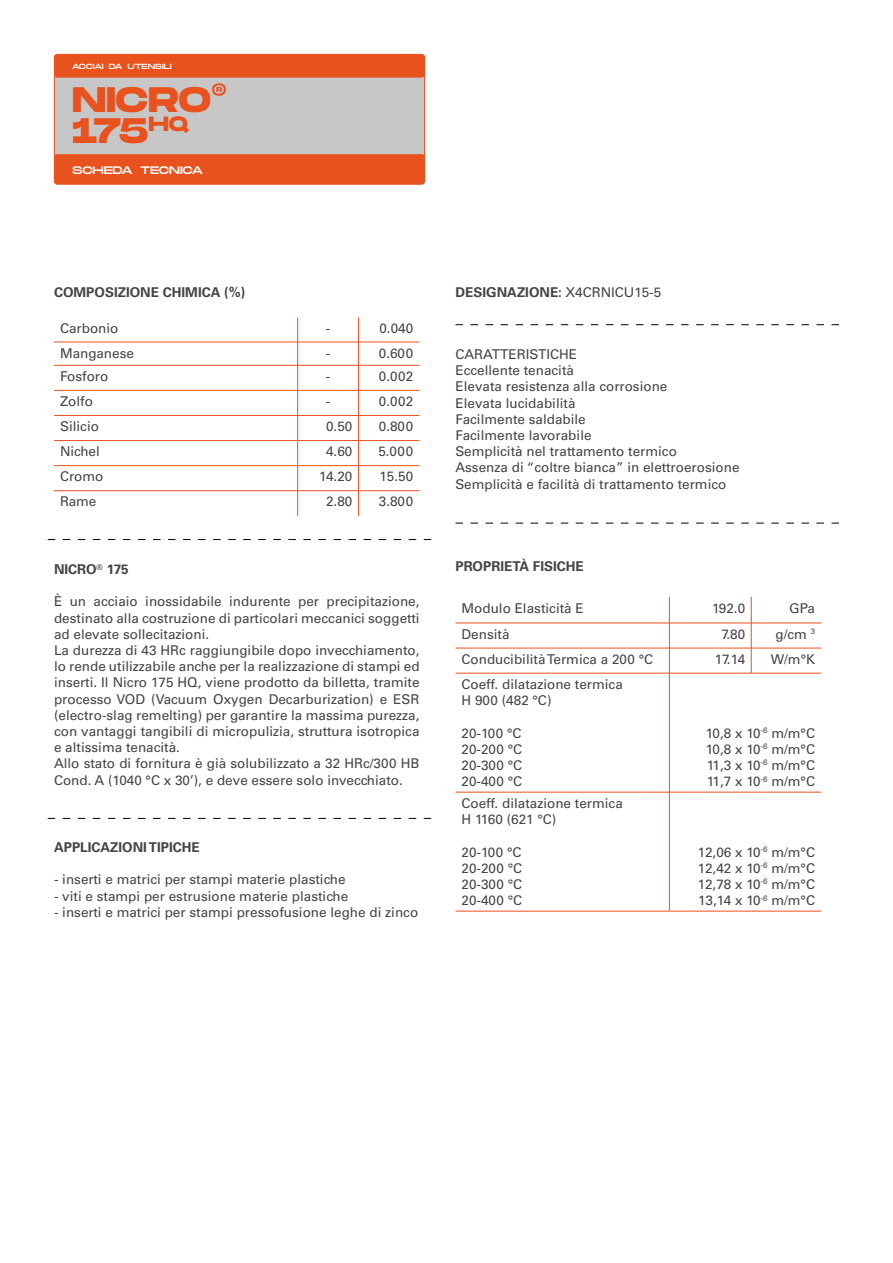
<style>
.page{position:relative;width:893px;height:1263px;background:#fff}
.page>*{position:absolute;margin:0;border:0;box-sizing:border-box;transform-origin:0 0}
.t1{font:700 35.4px/30.5px "Monument Extended";letter-spacing:-.01em;color:#e9511d}
.t2{font:13.5px/16.2px "Univers LT Std";color:#454444}
.t3{font:700 13.5px "Univers LT Std";color:#454444}
.t4{font:300 10.95px "Monument Extended";letter-spacing:-.015em;color:#fff}
.t5{font:300 7.5px "Monument Extended";letter-spacing:-.015em;color:#fff}
.s1{font-weight:400}
</style>
<div class="page">
<hr style="left:54px;top:465px;width:244px;height:1px;background:#e9511d">
<hr style="left:54px;top:440px;width:244px;height:1px;background:#e9511d">
<hr style="left:54px;top:415px;width:244px;height:1px;background:#e9511d">
<hr style="left:54px;top:390px;width:244px;height:1px;background:#e9511d">
<hr style="left:54px;top:342px;width:244px;height:1px;background:#e9511d">
<hr style="left:54px;top:365px;width:244px;height:1px;background:#e9511d">
<hr style="left:298px;top:342px;width:60px;height:1px;background:#e9511d">
<hr style="left:359px;top:342px;width:60px;height:1px;background:#e9511d">
<hr style="left:298px;top:365px;width:60px;height:1px;background:#e9511d">
<hr style="left:359px;top:365px;width:60px;height:1px;background:#e9511d">
<hr style="left:298px;top:440px;width:60px;height:1px;background:#e9511d">
<hr style="left:359px;top:440px;width:60px;height:1px;background:#e9511d">
<hr style="left:298px;top:465px;width:60px;height:1px;background:#e9511d">
<hr style="left:359px;top:465px;width:60px;height:1px;background:#e9511d">
<hr style="left:298px;top:390px;width:60px;height:1px;background:#e9511d">
<svg style="left:297px;top:317px;width:1px;height:199px"></svg>
<hr style="left:359px;top:390px;width:60px;height:1px;background:#e9511d">
<hr style="left:298px;top:415px;width:60px;height:1px;background:#e9511d">
<hr style="left:359px;top:415px;width:60px;height:1px;background:#e9511d">
<hr style="left:54px;top:490px;width:244px;height:1px;background:#e9511d">
<hr style="left:298px;top:490px;width:60px;height:1px;background:#e9511d">
<hr style="left:358px;top:490px;width:61px;height:1px;background:#e9511d">
<svg style="left:358px;top:317px;width:1px;height:199px"></svg>
<svg style="left:48px;top:539px;width:383px;height:1px"></svg>
<svg style="left:48px;top:818px;width:383px;height:1px"></svg>
<div style="left:54px;top:54px;width:371px;height:130px;background:#c7c7c8;border-radius:3px"></div>
<div style="left:54px;top:154px;width:371px;height:30px;background:#e9511d;border-radius:3px"></div>
<div style="left:54px;top:54px;width:371px;height:24px;background:#e9511d;border-radius:3px"></div>
<svg style="left:455px;top:523px;width:384px;height:1px"></svg>
<svg style="left:455px;top:324px;width:384px;height:1px"></svg>
<hr style="left:455px;top:623px;width:214px;height:1px;background:#e9511d">
<hr style="left:455px;top:648px;width:214px;height:1px;background:#e9511d">
<hr style="left:455px;top:673px;width:214px;height:1px;background:#e9511d">
<hr style="left:455px;top:792px;width:214px;height:1px;background:#e9511d">
<hr style="left:669px;top:623px;width:82px;height:1px;background:#e9511d">
<hr style="left:751px;top:623px;width:70px;height:1px;background:#e9511d">
<hr style="left:669px;top:648px;width:82px;height:1px;background:#e9511d">
<hr style="left:751px;top:648px;width:70px;height:1px;background:#e9511d">
<hr style="left:669px;top:673px;width:82px;height:1px;background:#e9511d">
<hr style="left:751px;top:673px;width:70px;height:1px;background:#e9511d">
<hr style="left:669px;top:792px;width:82px;height:1px;background:#e9511d">
<hr style="left:751px;top:792px;width:70px;height:1px;background:#e9511d">
<hr style="left:669px;top:911px;width:82px;height:1px;background:#e9511d">
<hr style="left:751px;top:911px;width:70px;height:1px;background:#e9511d">
<svg style="left:751px;top:597px;width:1px;height:76px"></svg>
<svg style="left:669px;top:597px;width:1px;height:76px"></svg>
<hr style="left:669px;top:673px;width:1px;height:119px;background:#e9511d">
<hr style="left:669px;top:792px;width:1px;height:119px;background:#e9511d">
<hr style="left:455px;top:911px;width:214px;height:1px;background:#e9511d">
<p class="t5" style="left:72px;top:60px;width:101px">ACCIAI DA UTENSILI</p>
<h1 class="t1" style="left:72px;top:84px;width:157px">NICRO<sup>®<br></sup>175<sup>HQ</sup></h1>
<p class="t4" style="left:72px;top:162px;width:133px">SCHEDA TECNICA</p>
<p class="t3" style="left:54px;top:284px;width:193px">COMPOSIZIONE CHIMICA (%)</p>
<p class="t2" style="left:60px;top:320px;width:60px">Carbonio</p>
<p class="t2" style="left:326px;top:320px;width:6px">-</p>
<p class="t2" style="left:379px;top:320px;width:35px">0.040</p>
<p class="t2" style="left:60px;top:345px;width:75px">Manganese</p>
<p class="t2" style="left:326px;top:345px;width:6px">-</p>
<p class="t2" style="left:379px;top:345px;width:36px">0.600</p>
<p class="t2" style="left:60px;top:368px;width:50px">Fosforo</p>
<p class="t2" style="left:326px;top:368px;width:6px">-</p>
<p class="t2" style="left:379px;top:368px;width:36px">0.002</p>
<p class="t2" style="left:60px;top:393px;width:34px">Zolfo</p>
<p class="t2" style="left:326px;top:393px;width:6px">-</p>
<p class="t2" style="left:379px;top:393px;width:36px">0.002</p>
<p class="t2" style="left:60px;top:418px;width:41px">Silicio</p>
<p class="t2" style="left:326px;top:418px;width:28px">0.50</p>
<p class="t2" style="left:379px;top:418px;width:36px">0.800</p>
<p class="t2" style="left:60px;top:443px;width:41px">Nichel</p>
<p class="t2" style="left:326px;top:443px;width:28px">4.60</p>
<p class="t2" style="left:378px;top:443px;width:36px">5.000</p>
<p class="t2" style="left:60px;top:469px;width:45px">Cromo</p>
<p class="t2" style="left:319px;top:469px;width:35px">14.20</p>
<p class="t2" style="left:380px;top:469px;width:35px">15.50</p>
<p class="t2" style="left:60px;top:494px;width:38px">Rame</p>
<p class="t2" style="left:326px;top:494px;width:28px">2.80</p>
<p class="t2" style="left:379px;top:494px;width:36px">3.800</p>
<p class="t3" style="left:54px;top:562px;width:76px">NICRO<sup>®</sup> 175</p>
<p class="t2" style="left:54px;top:594px;width:367px">È un acciaio inossidabile indurente per precipitazione, destinato alla costruzione di particolari meccanici soggetti ad elevate sollecitazioni.<br>La durezza di 43 HRc raggiungibile dopo invecchiamento, lo rende utilizzabile anche per la realizzazione di stampi ed inserti. Il Nicro 175 HQ, viene prodotto da billetta, tramite processo VOD (Vacuum Oxygen Decarburization) e ESR (electro-slag remelting) per garantire la massima purezza, con vantaggi tangibili di micropulizia, struttura isotropica e altissima tenacità.<br>Allo stato di fornitura è già solubilizzato a 32 HRc/300 HB Cond. A (1040 °C x 30’), e deve essere solo invecchiato.</p>
<p class="t3" style="left:54px;top:840px;width:147px">APPLICAZIONI TIPICHE</p>
<p class="t2" style="left:54px;top:872px;width:293px">- inserti e matrici per stampi materie plastiche</p>
<p class="t2" style="left:54px;top:888px;width:296px">- viti e stampi per estrusione materie plastiche</p>
<p class="t2" style="left:54px;top:904px;width:366px">- inserti e matrici per stampi pressofusione leghe di zinco</p>
<p class="t3" style="left:455px;top:284px;width:207px">DESIGNAZIONE: <span class="s1">X4CRNICU15-5</span></p>
<p class="t2" style="left:455px;top:346px;width:286px">CARATTERISTICHE<br>Eccellente tenacità<br>Elevata resistenza alla corrosione<br>Elevata lucidabilità<br>Facilmente saldabile<br>Facilmente lavorabile<br>Semplicità nel trattamento termico<br>Assenza di “coltre bianca” in elettroerosione<br>Semplicità e facilità di trattamento termico</p>
<p class="t3" style="left:455px;top:558px;width:130px">PROPRIETÀ FISICHE</p>
<p class="t2" style="left:461px;top:600px;width:124px">Modulo Elasticità E</p>
<p class="t2" style="left:712px;top:600px;width:34px">192.0</p>
<p class="t2" style="left:789px;top:600px;width:27px">GPa</p>
<p class="t2" style="left:461px;top:626px;width:50px">Densità</p>
<p class="t2" style="left:721px;top:626px;width:25px">7.80</p>
<p class="t2" style="left:775px;top:626px;width:41px">g/cm <sup>3</sup></p>
<p class="t2" style="left:461px;top:651px;width:193px">Conducibilità Termica a 200 °C</p>
<p class="t2" style="left:715px;top:651px;width:32px">17.14</p>
<p class="t2" style="left:771px;top:651px;width:46px">W/m°K</p>
<p class="t2" style="left:461px;top:676px;width:163px">Coeff. dilatazione termica<br>H 900 (482 °C)</p>
<p class="t2" style="left:461px;top:725px;width:62px;text-align:justify">20-100 °C 20-200 °C 20-300 °C 20-400 °C</p>
<p class="t2" style="left:706px;top:725px;width:111px;text-align:justify">10,8 x 10<sup>-6</sup> m/m°C 10,8 x 10<sup>-6</sup> m/m°C 11,3 x 10<sup>-6</sup> m/m°C 11,7 x 10<sup>-6</sup> m/m°C</p>
<p class="t2" style="left:461px;top:795px;width:163px">Coeff. dilatazione termica<br>H 1160 (621 °C)</p>
<p class="t2" style="left:461px;top:844px;width:62px;text-align:justify">20-100 °C 20-200 °C 20-300 °C 20-400 °C</p>
<p class="t2" style="left:698px;top:844px;width:119px;text-align:justify">12,06 x 10<sup>-6</sup> m/m°C 12,42 x 10<sup>-6</sup> m/m°C 12,78 x 10<sup>-6</sup> m/m°C 13,14 x 10<sup>-6</sup> m/m°C</p>
</div>
